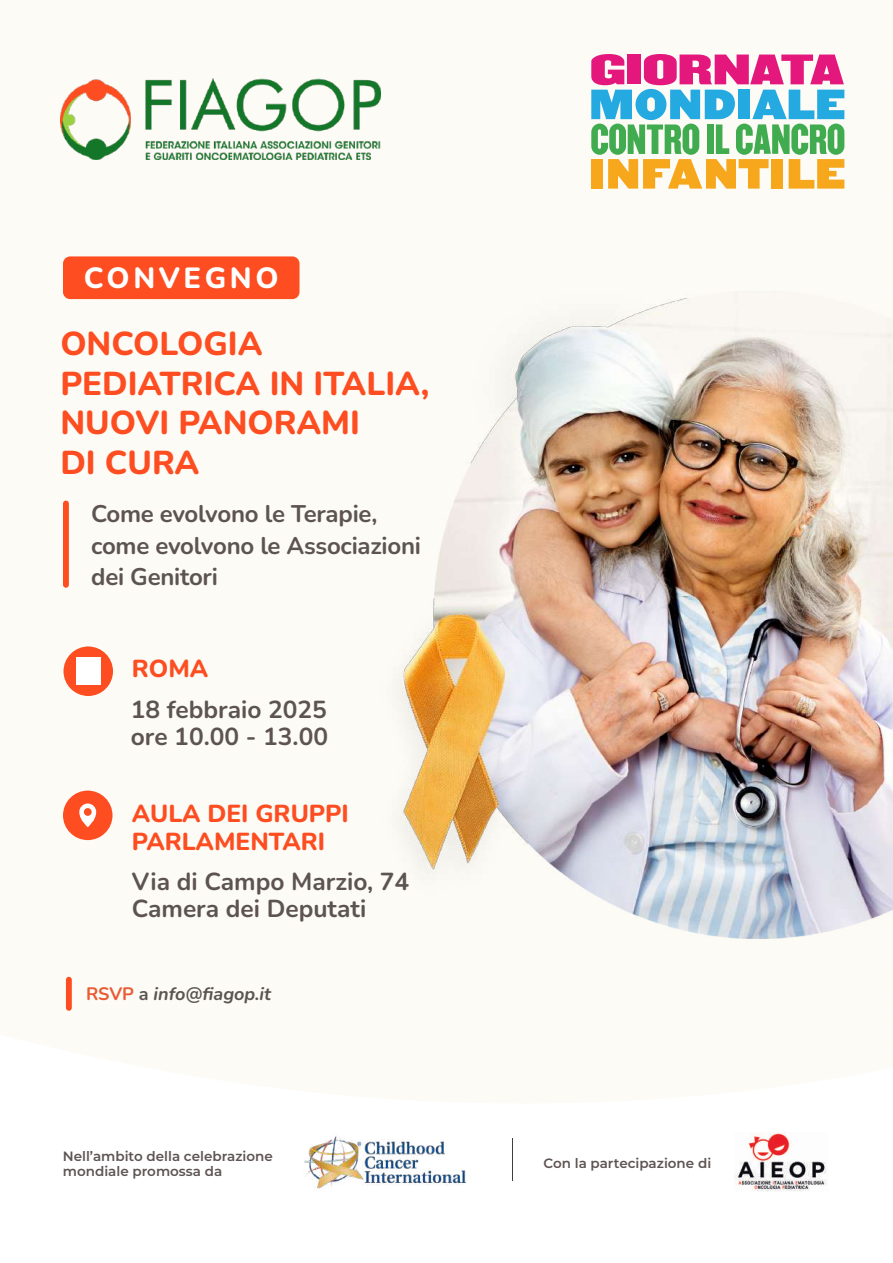
<style>
.page{position:relative;width:893px;height:1263px;background:#fff}
.page>*{position:absolute;margin:0;border:0;box-sizing:border-box;transform-origin:0 0}
.t1{font:800 33px/39.6px "Nunito";color:#fd4d21}
.t2{font:800 29.1px "Nunito";letter-spacing:.125em;color:#fff}
.t3{font:700 24.45px/27.8px "Nunito";color:#5d5451}
.t4{font:800 24.45px/27.8px "Nunito";color:#fd4d21}
.t5{font:700 24px/31.5px "Nunito";letter-spacing:-.01em;color:#5d5451}
.t6{font:italic 700 18px "Nunito";color:#5b5451}
.t7{font:600 13.5px/15px "Montserrat";color:#5d5451}
.s1{font-style:normal;color:#e95b35}
.s2{font-style:normal}
</style>
<div class="page">
<div style="left:0;top:0;width:893px;height:898px;background:#fcfbf5"></div>
<svg style="left:591px;top:54px;width:253px;height:77px"></svg>
<div style="left:63px;top:256px;width:236px;height:43px;background:#fd4d21;border-radius:7px"></div>
<div style="left:63px;top:790px;width:49px;height:50px;background:#fd4d21;border-radius:50%"></div>
<svg style="left:79px;top:803px;width:17px;height:24px"></svg>
<div style="left:64px;top:646px;width:49px;height:50px;background:#fd4d21;border-radius:50%"></div>
<img style="left:76px;top:658px;width:24px;height:27px">
<svg style="left:0;top:898px;width:801px;height:294px"></svg>
<hr style="left:512px;top:1138px;width:1px;height:43px;background:#3c3f3c">
<img style="left:303px;top:1134px;width:164px;height:57px">
<img style="left:61px;top:79px;width:319px;height:80px">
<img style="left:734px;top:1132px;width:93px;height:59px">
<img style="left:223px;top:131px;width:670px;height:991px">
<div style="left:63px;top:501px;width:6px;height:87px;background:#fd4d21;border-radius:3px"></div>
<div style="left:66px;top:977px;width:6px;height:34px;background:#fd4d21;border-radius:3px"></div>
<h2 class="t2" style="left:84px;top:257px;width:196px">CONVEGNO</h2>
<h1 class="t1" style="left:60px;top:323px;width:370px">ONCOLOGIA<br>PEDIATRICA IN ITALIA,<br>NUOVI PANORAMI<br>DI CURA</h1>
<h3 class="t5" style="left:91px;top:497px;width:331px">Come evolvono le Terapie, come evolvono le Associazioni dei Genitori</h3>
<h3 class="t4" style="left:132px;top:654px;width:78px">ROMA</h3>
<h3 class="t3" style="left:131px;top:694px;width:199px">18 febbraio 2025 ore 10.00 - 13.00</h3>
<h3 class="t4" style="left:132px;top:799px;width:218px">AULA DEI GRUPPI<br>PARLAMENTARI</h3>
<h3 class="t3" style="left:132px;top:866px;width:279px">Via di Campo Marzio, 74<br>Camera dei Deputati</h3>
<h3 class="t6" style="left:86px;top:981px;width:187px"><span class="s1">RSVP</span> <span class="s2">a</span> info@fiagop.it</h3>
<p class="t7" style="left:63px;top:1147px;width:212px">Nell’ambito della celebrazione mondiale promossa da</p>
<p class="t7" style="left:544px;top:1155px;width:169px">Con la partecipazione di</p>
</div>
